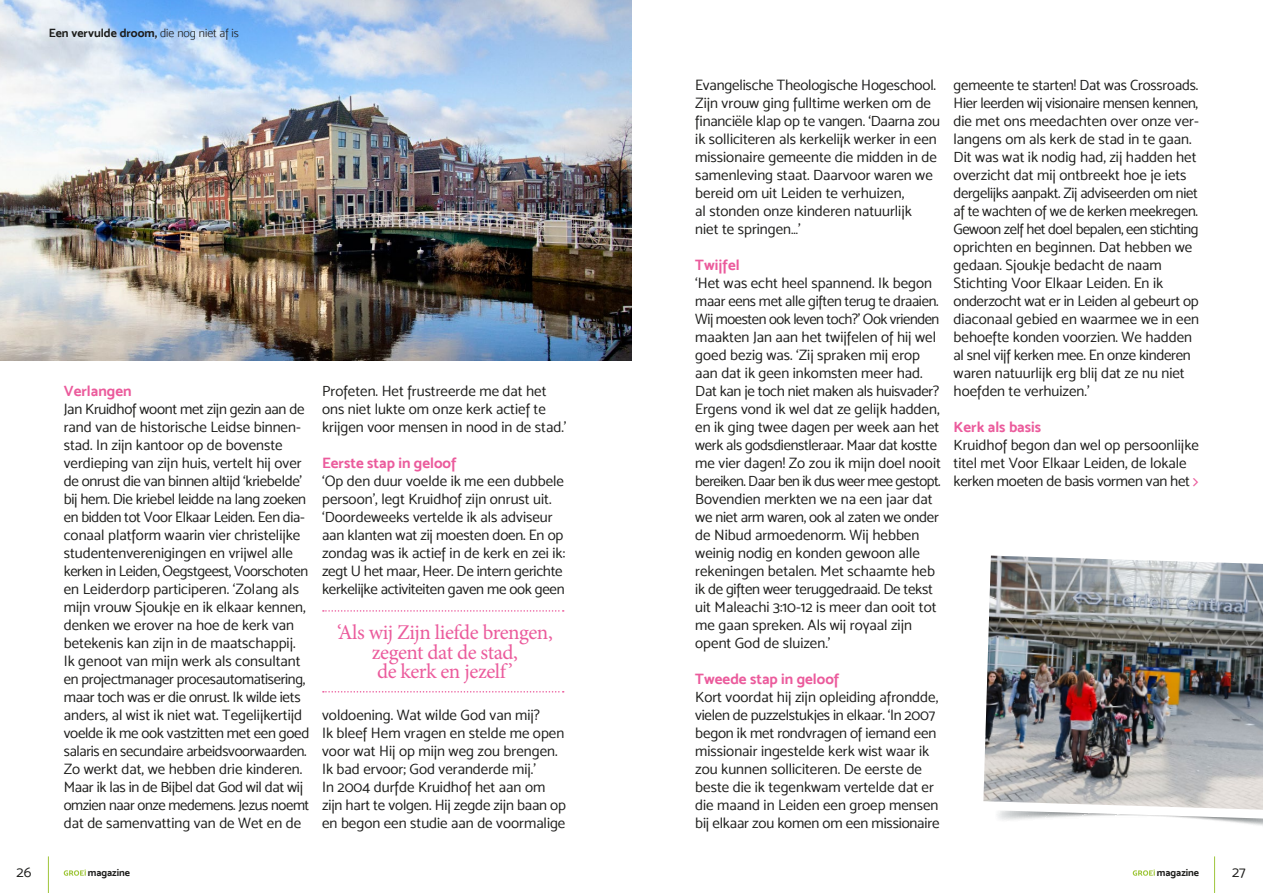
<style>
.page{position:relative;width:1263px;height:893px;background:#fff}
.page>*{position:absolute;margin:0;border:0;box-sizing:border-box;transform-origin:0 0}
.t1{font:21px/19.5px "Minion Pro";letter-spacing:-.02em;color:#eb5b9c;text-align:center}
.t2{font:15px/18px "Mosk Normal 400";color:#1d1d1b}
.t3{font:15px "Mosk Bold 700";color:#eb5b9c}
.t4{font:12px "Mosk Bold 700";color:#1d1d1b}
.t5{font:10.2px "Mosk Bold 700";color:#1d1d1b}
.s1{font-family:"Mosk Light 300"}
</style>
<div class="page">
<svg style="left:997px;top:811px;width:266px;height:15px"></svg>
<img style="left:983px;top:556px;width:280px;height:254px">
<img style="left:0;top:0;width:631px;height:360px">
<svg style="left:323px;top:610px;width:241px;height:2px"></svg>
<svg style="left:323px;top:691px;width:241px;height:1px"></svg>
<hr style="left:1214px;top:856px;width:1px;height:37px;background:#9fc63b">
<hr style="left:48px;top:856px;width:1px;height:37px;background:#9fc63b">
<svg style="left:64px;top:870px;width:22px;height:6px"></svg>
<svg style="left:1133px;top:870px;width:22px;height:6px"></svg>
<p class="t4" style="left:49px;top:26px;width:192px">Een vervulde droom, <span class="s1">die nog niet af is</span></p>
<p class="t3" style="left:64px;top:382px;width:69px">Verlangen</p>
<p class="t2" style="left:64px;top:400px;width:247px">Jan Kruidhof woont met zijn gezin aan de rand van de historische Leidse binnen&shy;stad. In zijn kantoor op de bovenste verdieping van zijn huis, vertelt hij over de onrust die van binnen altijd ‘kriebelde’ bij hem. Die kriebel leidde na lang zoeken en bidden tot Voor Elkaar Leiden. Een dia&shy;conaal platform waarin vier christelijke studentenverenigingen en vrijwel alle kerken in Leiden, Oegstgeest, Voorschoten en Leiderdorp participeren. ‘Zolang als mijn vrouw Sjoukje en ik elkaar kennen, denken we erover na hoe de kerk van betekenis kan zijn in de maatschappij.<br>Ik genoot van mijn werk als consultant en projectmanager procesautomatisering, maar toch was er die onrust. Ik wilde iets anders, al wist ik niet wat. Tegelijkertijd voelde ik me ook vastzitten met een goed salaris en secundaire arbeidsvoorwaarden.<br>Zo werkt dat, we hebben drie kinderen.<br>Maar ik las in de Bijbel dat God wil dat wij omzien naar onze medemens. Jezus noemt dat de samenvatting van de Wet en de</p>
<p class="t2" style="left:322px;top:382px;width:246px">Profeten. Het frustreerde me dat het ons niet lukte om onze kerk actief te krijgen voor mensen in nood in de stad.’</p>
<p class="t3" style="left:322px;top:454px;width:136px">Eerste stap in geloof</p>
<p class="t2" style="left:322px;top:472px;width:245px">‘Op den duur voelde ik me een dubbele persoon’, legt Kruidhof zijn onrust uit. ‘Doordeweeks vertelde ik als adviseur aan klanten wat zij moesten doen. En op zondag was ik actief in de kerk en zei ik: zegt U het maar, Heer. De intern gerichte kerkelijke activiteiten gaven me ook geen</p>
<p class="t1" style="left:337px;top:623px;width:217px">‘Als wij Zijn liefde brengen, zegent dat de stad,<br>de kerk en jezelf’</p>
<p class="t2" style="left:322px;top:706px;width:244px">voldoening. Wat wilde God van mij?<br>Ik bleef Hem vragen en stelde me open voor wat Hij op mijn weg zou brengen.<br>Ik bad ervoor; God veranderde mij.’</p>
<p class="t2" style="left:322px;top:778px;width:245px">In 2004 durfde Kruidhof het aan om zijn hart te volgen. Hij zegde zijn baan op en begon een studie aan de voormalige</p>
<p class="t2" style="left:695px;top:76px;width:246px">Evangelische Theologische Hogeschool.<br>Zijn vrouw ging fulltime werken om de financiële klap op te vangen. ‘Daarna zou ik solliciteren als kerkelijk werker in een missionaire gemeente die midden in de samenleving staat. Daarvoor waren we bereid om uit Leiden te verhuizen,<br>al stonden onze kinderen natuurlijk<br>niet te springen…’</p>
<p class="t3" style="left:695px;top:256px;width:46px">Twijfel</p>
<p class="t2" style="left:695px;top:274px;width:247px">‘Het was echt heel spannend. Ik begon maar eens met alle giften terug te draaien.<br>Wij moesten ook leven toch?’ Ook vrienden maakten Jan aan het twijfelen of hij wel goed bezig was. ‘Zij spraken mij erop aan dat ik geen inkomsten meer had.<br>Dat kan je toch niet maken als huisvader?<br>Ergens vond ik wel dat ze gelijk hadden, en ik ging twee dagen per week aan het werk als godsdienstleraar. Maar dat kostte me vier dagen! Zo zou ik mijn doel nooit bereiken. Daar ben ik dus weer mee gestopt.<br>Bovendien merkten we na een jaar dat we niet arm waren, ook al zaten we onder de Nibud armoedenorm. Wij hebben weinig nodig en konden gewoon alle rekeningen betalen. Met schaamte heb ik de giften weer teruggedraaid. De tekst uit Maleachi 3:10-12 is meer dan ooit tot me gaan spreken. Als wij royaal zijn opent God de sluizen.’</p>
<p class="t3" style="left:695px;top:670px;width:146px">Tweede stap in geloof</p>
<p class="t2" style="left:695px;top:688px;width:246px">Kort voordat hij zijn opleiding afrondde, vielen de puzzelstukjes in elkaar. ‘In 2007 begon ik met rondvragen of iemand een missionair ingestelde kerk wist waar ik zou kunnen solliciteren. De eerste de beste die ik tegenkwam vertelde dat er die maand in Leiden een groep mensen bij elkaar zou komen om een missionaire</p>
<p class="t2" style="left:954px;top:76px;width:247px">gemeente te starten! Dat was Crossroads.<br>Hier leerden wij visionaire mensen kennen, die met ons meedachten over onze ver&shy;langens om als kerk de stad in te gaan.<br>Dit was wat ik nodig had, zij hadden het overzicht dat mij ontbreekt hoe je iets dergelijks aanpakt. Zij adviseerden om niet af te wachten of we de kerken meekregen.<br>Gewoon zelf het doel bepalen, een stichting oprichten en beginnen. Dat hebben we gedaan. Sjoukje bedacht de naam Stichting Voor Elkaar Leiden. En ik onderzocht wat er in Leiden al gebeurt op diaconaal gebied en waarmee we in een behoefte konden voorzien. We hadden al snel vijf kerken mee. En onze kinderen waren natuurlijk erg blij dat ze nu niet hoefden te verhuizen.’</p>
<p class="t3" style="left:954px;top:418px;width:89px">Kerk als basis</p>
<p class="t2" style="left:954px;top:436px;width:247px">Kruidhof begon dan wel op persoonlijke titel met Voor Elkaar Leiden, de lokale kerken moeten de basis vormen van het</p>
<p class="t2" style="left:17px;top:863px;width:16px">26</p>
<p class="t5" style="left:88px;top:866px;width:44px">magazine</p>
<p class="t5" style="left:1157px;top:866px;width:44px">magazine</p>
<p class="t2" style="left:1232px;top:863px;width:15px">27</p>
</div>
